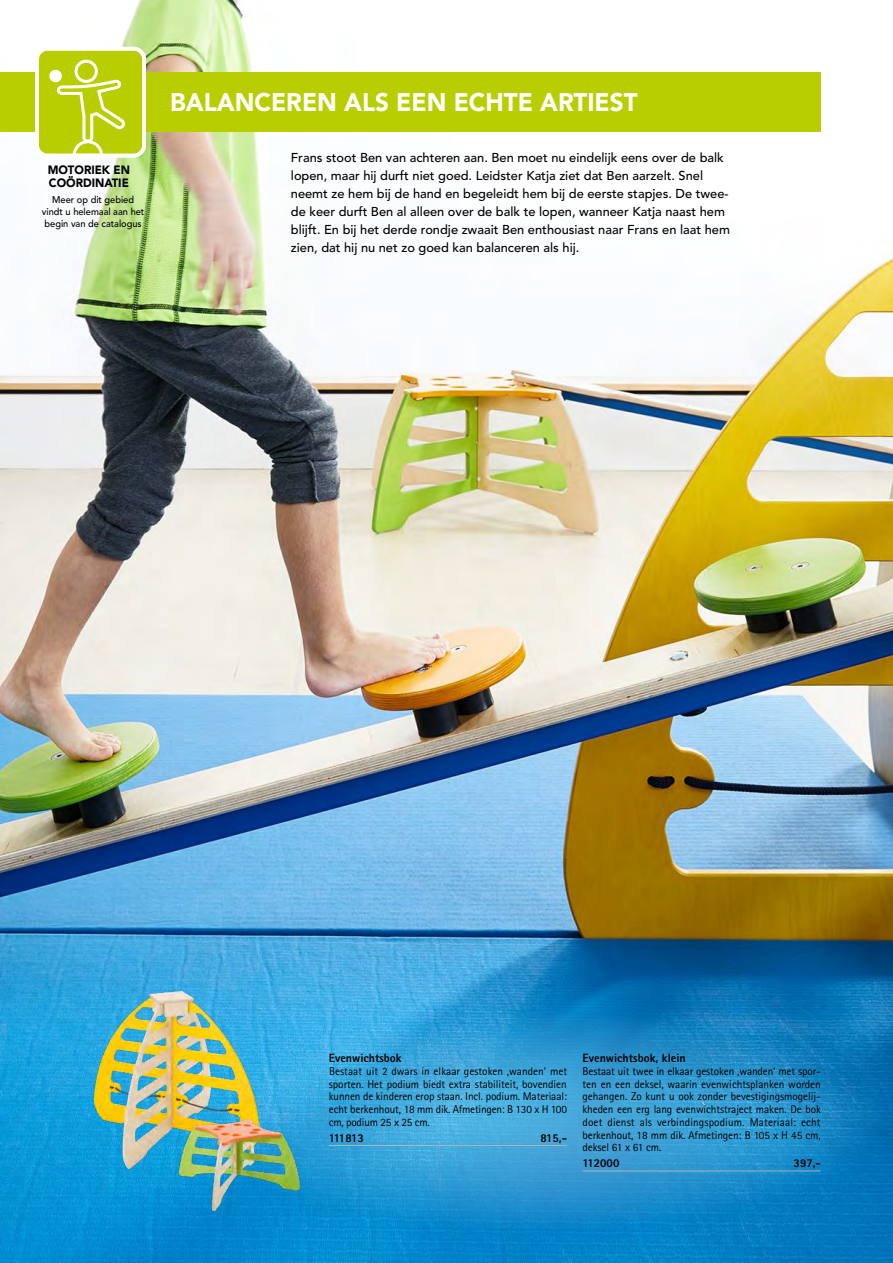
<style>
.page{position:relative;width:893px;height:1263px;background:#fff}
.page>*{position:absolute;margin:0;border:0;box-sizing:border-box;transform-origin:0 0}
.t1{font:900 25.5px "Avenir";color:#fff;scale:.95 1}
.t2{font:500 12.9px/18px "Avenir LT";color:#000}
.t3{font:800 12px "Agfa Rotis Sans Serif";color:#000}
.t4{font:800 12px "Agfa Rotis Sans Serif";color:#000;scale:.95 1}
.t5{font:900 12px/13.5px "Avenir LT";color:#000;scale:.95 1}
.t6{font:11.25px/12.8px "Agfa Rotis Sans Serif";letter-spacing:-.01em;color:#000;text-align:justify}
.t7{font:500 9.75px/11.7px "Avenir LT";color:#000;text-align:center;scale:.95 1}
</style>
<div class="page">
<img style="left:0;top:0;width:893px;height:1263px">
<svg style="left:193px;top:1010px;width:690px;height:222px;background:#2d9ad3"></svg>
<hr style="left:583px;top:1170px;width:238px;height:1px;background:#b1b2b3">
<img style="left:94px;top:992px;width:166px;height:176px">
<div style="left:0;top:72px;width:821px;height:59px;background:#b9ce00"></div>
<div style="left:37px;top:49px;width:107px;height:107px;background:#b9ce00;border-radius:11px"></div>
<svg style="left:49px;top:59px;width:79px;height:99px"></svg>
<div style="left:35px;top:47px;width:111px;height:110px;border:4px solid #fff;border-radius:11px"></div>
<img style="left:179px;top:1120px;width:121px;height:90px">
<hr style="left:329px;top:1145px;width:238px;height:1px;background:#b1b2b3">
<p class="t5" style="left:48px;top:163px;width:88px">MOTORIEK EN<br>COÖRDINATIE</p>
<p class="t7" style="left:42px;top:194px;width:109px">Meer op dit gebied vindt u helemaal aan het begin van de catalogus</p>
<h1 class="t1" style="left:170px;top:80px;width:494px">BALANCEREN ALS EEN ECHTE ARTIEST</h1>
<p class="t2" style="left:291px;top:149px;width:440px">Frans stoot Ben van achteren aan. Ben moet nu eindelijk eens over de balk lopen, maar hij durft niet goed. Leidster Katja ziet dat Ben aarzelt. Snel neemt ze hem bij de hand en begeleidt hem bij de eerste stapjes. De twee&shy;de keer durft Ben al alleen over de balk te lopen, wanneer Katja naast hem blijft. En bij het derde rondje zwaait Ben enthousiast naar Frans en laat hem zien, dat hij nu net zo goed kan balanceren als hij.</p>
<p class="t3" style="left:329px;top:1050px;width:74px">Evenwichtsbok</p>
<p class="t6" style="left:329px;top:1065px;width:240px">Bestaat uit 2 dwars in elkaar gestoken ‚wanden‘ met sporten. Het podium biedt extra stabiliteit, bovendien kunnen de kinderen erop staan. Incl. podium. Materiaal: echt berkenhout, 18 mm dik. Afmetingen: B 130 x H 100 cm, podium 25 x 25 cm.</p>
<p class="t4" style="left:329px;top:1130px;width:38px">111813</p>
<p class="t4" style="left:540px;top:1130px;width:30px">815,-</p>
<p class="t3" style="left:583px;top:1050px;width:105px">Evenwichtsbok, klein</p>
<p class="t6" style="left:583px;top:1065px;width:240px">Bestaat uit twee in elkaar gestoken ‚wanden‘ met spor&shy;ten en een deksel, waarin evenwichtsplanken worden gehangen. Zo kunt u ook zonder bevestigingsmogelij&shy;kheden een erg lang evenwichtstraject maken. De bok doet dienst als verbindingspodium. Materiaal: echt berkenhout, 18 mm dik. Afmetingen: B 105 x H 45 cm, deksel 61 x 61 cm.</p>
<p class="t4" style="left:583px;top:1155px;width:40px">112000</p>
<p class="t4" style="left:794px;top:1155px;width:30px">397,-</p>
</div>
